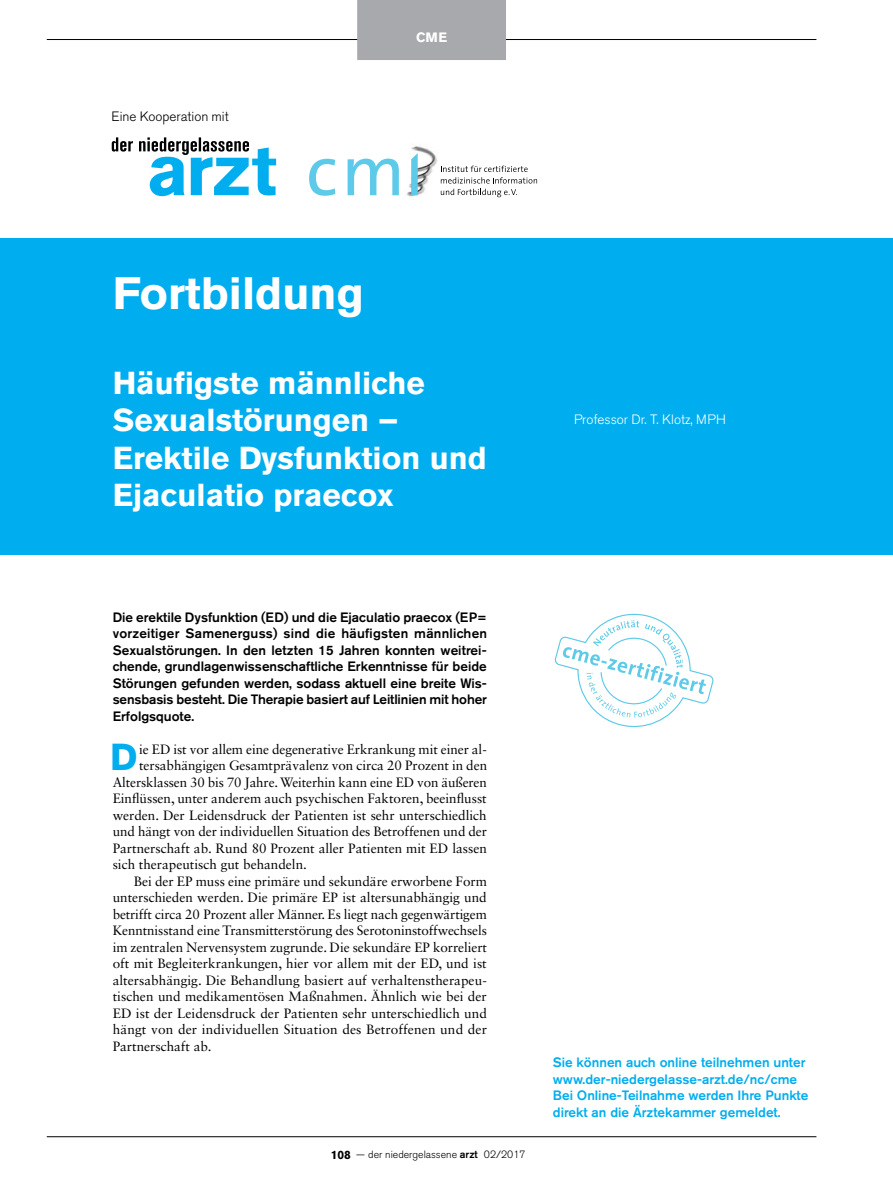
<style>
.page{position:relative;width:893px;height:1191px;background:#fff}
.page>*{position:absolute;margin:0;border:0;box-sizing:border-box;transform-origin:0 0}
.t1{font:700 45px "Akzidenz Grotesk BQ";color:#fff}
.t2{font:700 37.35px "Akzidenz Grotesk BQ";color:#00aeef}
.t3{font:700 31.5px/37.5px "Akzidenz Grotesk BQ";color:#fff}
.t4{font:13.5px "Sabon LT Std";color:#000}
.t5{font:500 13.5px/16.5px "Akzidenz Grotesk BQ";letter-spacing:-.01em;color:#000;text-align:justify}
.t6{font:500 13.5px/16.5px "Akzidenz Grotesk BQ";color:#00aeef}
.t7{font:300 13.5px "Akzidenz Grotesk BQ";color:#fff}
.t8{font:300 13.5px "Akzidenz Grotesk BQ";color:#000}
.t9{font:700 13.5px "Akzidenz Grotesk BQ";color:#fff}
.t10{font:300 10.5px "Akzidenz Grotesk BQ";color:#000}
.s1{font-weight:700;font-size:12px}
.s2{font-weight:500}
</style>
<div class="page">
<hr style="left:47px;top:39px;width:769px;height:1px;background:#000">
<div style="left:357px;top:0;width:149px;height:60px;background:#a7a9ac"></div>
<hr style="left:47px;top:1136px;width:769px;height:1px;background:#000">
<div style="left:0;top:238px;width:893px;height:317px;background:#00aeef"></div>
<svg style="left:555px;top:613px;width:158px;height:114px"></svg>
<svg style="left:309px;top:159px;width:26px;height:37px"></svg>
<img style="left:397px;top:146px;width:44px;height:51px">
<svg style="left:411px;top:153px;width:7px;height:42px"></svg>
<svg style="left:348px;top:159px;width:51px;height:36px"></svg>
<svg style="left:441px;top:166px;width:96px;height:31px"></svg>
<svg style="left:112px;top:137px;width:164px;height:59px"></svg>
<p class="t8" style="left:112px;top:109px;width:119px">Eine Kooperation mit</p>
<p class="t9" style="left:416px;top:30px;width:33px">CME</p>
<h1 class="t1" style="left:113px;top:267px;width:253px">Fortbildung</h1>
<h3 class="t3" style="left:113px;top:364px;width:376px">Häufigste männliche<br>Sexualstörungen –<br>Erektile Dysfunktion und<br>Ejaculatio praecox</h3>
<p class="t7" style="left:574px;top:411px;width:153px">Professor Dr. T. Klotz, MPH</p>
<p class="t5" style="left:113px;top:608px;width:376px">Die erektile Dysfunktion (ED) und die Ejaculatio praecox (EP= vorzeitiger Samenerguss) sind die häufigsten männlichen Sexualstörungen. In den letzten 15 Jahren konnten weitrei&shy;chende, grundlagenwissenschaftliche Erkenntnisse für beide Störungen gefunden werden, sodass aktuell eine breite Wis&shy;sensbasis besteht. Die Therapie basiert auf Leitlinien mit hoher Erfolgsquote.</p>
<h2 class="t2" style="left:110px;top:735px;width:29px">D</h2>
<p class="t4" style="left:139px;top:741px;width:349px">ie ED ist vor allem eine degenerative Erkrankung mit einer al-</p>
<p class="t4" style="left:139px;top:757px;width:349px">tersabhängigen Gesamtprävalenz von circa 20 Prozent in den</p>
<p class="t4" style="left:113px;top:774px;width:376px">Altersklassen 30 bis 70 Jahre. Weiterhin kann eine ED von äußeren</p>
<p class="t4" style="left:113px;top:790px;width:376px">Einflüssen, unter anderem auch psychischen Faktoren, beeinflusst</p>
<p class="t4" style="left:113px;top:807px;width:376px">werden. Der Leidensdruck der Patienten ist sehr unterschiedlich</p>
<p class="t4" style="left:113px;top:823px;width:376px">und hängt von der individuellen Situation des Betroffenen und der</p>
<p class="t4" style="left:113px;top:840px;width:376px">Partnerschaft ab. Rund 80 Prozent aller Patienten mit ED lassen</p>
<p class="t4" style="left:113px;top:856px;width:196px">sich therapeutisch gut behandeln.</p>
<p class="t4" style="left:134px;top:873px;width:354px">Bei der EP muss eine primäre und sekundäre erworbene Form</p>
<p class="t4" style="left:113px;top:889px;width:376px">unterschieden werden. Die primäre EP ist altersunabhängig und</p>
<p class="t4" style="left:113px;top:906px;width:376px">betrifft circa 20 Prozent aller Männer. Es liegt nach gegenwärtigem</p>
<p class="t4" style="left:113px;top:922px;width:376px">Kenntnisstand eine Transmitterstörung des Serotoninstoffwechsels</p>
<p class="t4" style="left:113px;top:939px;width:376px">im zentralen Nervensystem zugrunde. Die sekundäre EP korreliert</p>
<p class="t4" style="left:113px;top:955px;width:376px">oft mit Begleiterkrankungen, hier vor allem mit der ED, und ist</p>
<p class="t4" style="left:113px;top:972px;width:376px">altersabhängig. Die Behandlung basiert auf verhaltenstherapeu-</p>
<p class="t4" style="left:113px;top:988px;width:376px">tischen und medikamentösen Maßnahmen. Ähnlich wie bei der</p>
<p class="t4" style="left:113px;top:1005px;width:376px">ED ist der Leidensdruck der Patienten sehr unterschiedlich und</p>
<p class="t4" style="left:113px;top:1021px;width:376px">hängt von der individuellen Situation des Betroffenen und der</p>
<p class="t4" style="left:113px;top:1038px;width:101px">Partnerschaft ab.</p>
<p class="t10" style="left:331px;top:1148px;width:196px"><span class="s1">108</span> — der niedergelassene <span class="s2">arzt</span> 02/2017</p>
<p class="t6" style="left:553px;top:1054px;width:257px">Sie können auch online teilnehmen unter www.der-niedergelasse-arzt.de/nc/cme Bei Online-Teilnahme werden Ihre Punkte direkt an die Ärztekammer gemeldet.</p>
</div>
